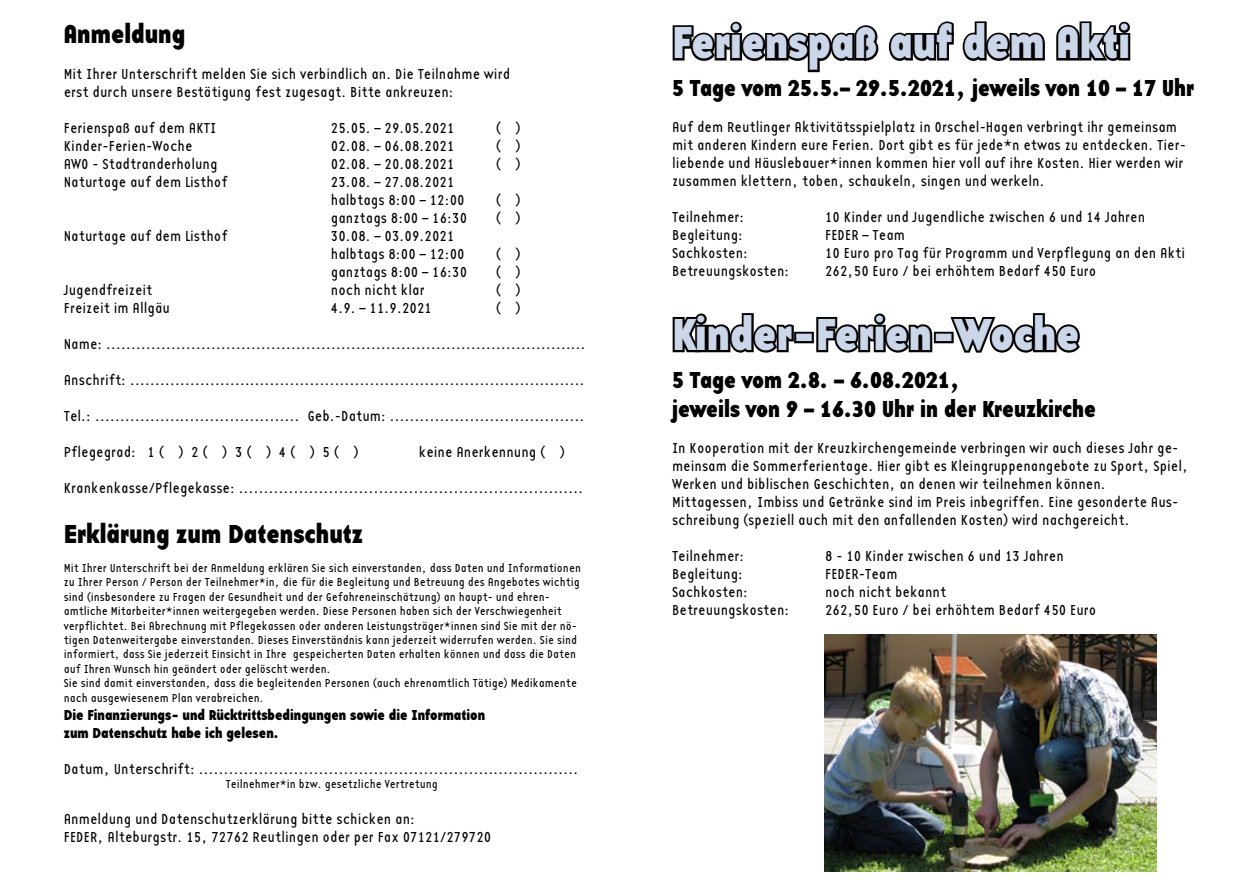
<style>
.page{position:relative;width:1259px;height:893px;background:#fff}
.page>*{position:absolute;margin:0;border:0;box-sizing:border-box;transform-origin:0 0}
.t1{font:46.5px "Base Twelve Sans B";color:#cbd7e9}
.t2{font:27px "Base Twelve Sans B";color:#000}
.t3{font:24px/28.8px "Base Twelve Sans B";color:#000}
.t4{font:15px/18px "Base Twelve Sans";color:#000}
.t5{font:15px/18px "Base Twelve Sans B";color:#000}
.t6{font:12px/14.4px "Base Twelve Sans";color:#000}
</style>
<div class="page">
<svg style="left:672px;top:21px;width:207px;height:52px"></svg>
<svg style="left:888px;top:21px;width:157px;height:40px"></svg>
<svg style="left:1056px;top:21px;width:75px;height:40px"></svg>
<svg style="left:672px;top:313px;width:124px;height:40px"></svg>
<div style="left:794px;top:332px;width:20px;height:11px;border:4px solid #000"></div>
<svg style="left:816px;top:313px;width:118px;height:40px"></svg>
<div style="left:934px;top:332px;width:19px;height:11px;border:4px solid #000"></div>
<svg style="left:947px;top:313px;width:133px;height:40px"></svg>
<img style="left:824px;top:634px;width:332px;height:238px">
<h2 class="t2" style="left:64px;top:15px;width:123px">Anmeldung</h2>
<p class="t4" style="left:64px;top:64px;width:448px">Mit Ihrer Unterschrift melden Sie sich verbindlich an. Die Teilnahme wird erst durch unsere Bestätigung fest zugesagt. Bitte ankreuzen:</p>
<p class="t4" style="left:64px;top:118px;width:154px">Ferienspaß auf dem AKTI</p>
<p class="t4" style="left:331px;top:118px;width:125px">25.05. – 29.05.2021</p>
<p class="t4" style="left:496px;top:118px;width:26px">( )</p>
<p class="t4" style="left:64px;top:136px;width:130px">Kinder-Ferien-Woche</p>
<p class="t4" style="left:331px;top:136px;width:125px">02.08. – 06.08.2021</p>
<p class="t4" style="left:496px;top:136px;width:26px">( )</p>
<p class="t4" style="left:64px;top:154px;width:155px">AWO - Stadtranderholung</p>
<p class="t4" style="left:331px;top:154px;width:125px">02.08. – 20.08.2021</p>
<p class="t4" style="left:496px;top:154px;width:26px">( )</p>
<p class="t4" style="left:64px;top:172px;width:165px">Naturtage auf dem Listhof</p>
<p class="t4" style="left:331px;top:172px;width:135px">23.08. – 27.08.2021 halbtags 8:00 – 12:00</p>
<p class="t4" style="left:496px;top:190px;width:26px">( )</p>
<p class="t4" style="left:331px;top:208px;width:138px">ganztags 8:00 – 16:30</p>
<p class="t4" style="left:496px;top:208px;width:26px">( )</p>
<p class="t4" style="left:64px;top:226px;width:165px">Naturtage auf dem Listhof</p>
<p class="t4" style="left:331px;top:226px;width:135px">30.08. – 03.09.2021 halbtags 8:00 – 12:00</p>
<p class="t4" style="left:496px;top:244px;width:26px">( )</p>
<p class="t4" style="left:331px;top:262px;width:138px">ganztags 8:00 – 16:30</p>
<p class="t4" style="left:496px;top:262px;width:26px">( )</p>
<p class="t4" style="left:64px;top:280px;width:90px">Jugendfreizeit</p>
<p class="t4" style="left:331px;top:280px;width:95px">noch nicht klar</p>
<p class="t4" style="left:496px;top:280px;width:26px">( )</p>
<p class="t4" style="left:64px;top:298px;width:108px">Freizeit im Allgäu</p>
<p class="t4" style="left:331px;top:298px;width:103px">4.9. – 11.9.2021</p>
<p class="t4" style="left:496px;top:298px;width:26px">( )</p>
<p class="t4" style="left:64px;top:334px;width:524px">Name: ................................................................................................</p>
<p class="t4" style="left:64px;top:370px;width:522px">Anschrift: ...........................................................................................</p>
<p class="t4" style="left:64px;top:406px;width:522px">Tel.: ......................................... Geb.-Datum: .......................................</p>
<p class="t4" style="left:64px;top:442px;width:296px">Pflegegrad: 1 ( ) 2 ( ) 3 ( ) 4 ( ) 5 ( )</p>
<p class="t4" style="left:419px;top:442px;width:148px">keine Anerkennung ( )</p>
<p class="t4" style="left:64px;top:478px;width:521px">Krankenkasse/Pflegekasse: .....................................................................</p>
<h2 class="t2" style="left:64px;top:515px;width:301px">Erklärung zum Datenschutz</h2>
<p class="t6" style="left:64px;top:561px;width:519px">Mit Ihrer Unterschrift bei der Anmeldung erklären Sie sich einverstanden, dass Daten und Informationen zu Ihrer Person / Person der Teilnehmer*in, die für die Begleitung und Betreuung des Angebotes wichtig sind (insbesondere zu Fragen der Gesundheit und der Gefahreneinschätzung) an haupt- und ehren&shy;amtliche Mitarbeiter*innen weitergegeben werden. Diese Personen haben sich der Verschwiegenheit verpflichtet. Bei Abrechnung mit Pflegekassen oder anderen Leistungsträger*innen sind Sie mit der nö&shy;tigen Datenweitergabe einverstanden. Dieses Einverständnis kann jederzeit widerrufen werden. Sie sind informiert, dass Sie jederzeit Einsicht in Ihre gespeicherten Daten erhalten können und dass die Daten auf Ihren Wunsch hin geändert oder gelöscht werden.<br>Sie sind damit einverstanden, dass die begleitenden Personen (auch ehrenamtlich Tätige) Medikamente nach ausgewiesenem Plan verabreichen.</p>
<p class="t5" style="left:64px;top:705px;width:423px">Die Finanzierungs- und Rücktrittsbedingungen sowie die Information zum Datenschutz habe ich gelesen.</p>
<p class="t4" style="left:64px;top:759px;width:516px">Datum, Unterschrift: ............................................................................</p>
<p class="t6" style="left:226px;top:777px;width:214px">Teilnehmer*in bzw. gesetzliche Vertretung</p>
<p class="t4" style="left:64px;top:810px;width:429px">Anmeldung und Datenschutzerklärung bitte schicken an:<br>FEDER, Alteburgstr. 15, 72762 Reutlingen oder per Fax 07121/279720</p>
<h1 class="t1" style="left:672px;top:10px;width:459px">Ferienspaß auf dem Akti</h1>
<h3 class="t3" style="left:672px;top:73px;width:524px">5 Tage vom 25.5.– 29.5.2021, jeweils von 10 – 17 Uhr</h3>
<p class="t4" style="left:672px;top:118px;width:515px">Auf dem Reutlinger Aktivitätsspielplatz in Orschel-Hagen verbringt ihr gemeinsam mit anderen Kindern eure Ferien. Dort gibt es für jede*n etwas zu entdecken. Tier&shy;liebende und Häuslebauer*innen kommen hier voll auf ihre Kosten. Hier werden wir zusammen klettern, toben, schaukeln, singen und werkeln.</p>
<p class="t4" style="left:672px;top:208px;width:74px">Teilnehmer:</p>
<p class="t4" style="left:825px;top:208px;width:321px">10 Kinder und Jugendliche zwischen 6 und 14 Jahren</p>
<p class="t4" style="left:672px;top:226px;width:73px">Begleitung:</p>
<p class="t4" style="left:825px;top:226px;width:82px">FEDER – Team</p>
<p class="t4" style="left:672px;top:244px;width:78px">Sachkosten:</p>
<p class="t4" style="left:825px;top:244px;width:361px">10 Euro pro Tag für Programm und Verpflegung an den Akti</p>
<p class="t4" style="left:672px;top:262px;width:119px">Betreuungskosten:</p>
<p class="t4" style="left:825px;top:262px;width:273px">262,50 Euro / bei erhöhtem Bedarf 450 Euro</p>
<h1 class="t1" style="left:672px;top:302px;width:409px">Kinder-Ferien-Woche</h1>
<h3 class="t3" style="left:672px;top:364px;width:426px">5 Tage vom 2.8. – 6.08.2021,<br>jeweils von 9 – 16.30 Uhr in der Kreuzkirche</h3>
<p class="t4" style="left:672px;top:438px;width:518px">In Kooperation mit der Kreuzkirchengemeinde verbringen wir auch dieses Jahr ge&shy;meinsam die Sommerferientage. Hier gibt es Kleingruppenangebote zu Sport, Spiel, Werken und biblischen Geschichten, an denen wir teilnehmen können.<br>Mittagessen, Imbiss und Getränke sind im Preis inbegriffen. Eine gesonderte Aus&shy;schreibung (speziell auch mit den anfallenden Kosten) wird nachgereicht.</p>
<p class="t4" style="left:672px;top:546px;width:74px">Teilnehmer:</p>
<p class="t4" style="left:825px;top:546px;width:240px">8 - 10 Kinder zwischen 6 und 13 Jahren</p>
<p class="t4" style="left:672px;top:564px;width:73px">Begleitung:</p>
<p class="t4" style="left:825px;top:564px;width:74px">FEDER-Team</p>
<p class="t4" style="left:672px;top:582px;width:78px">Sachkosten:</p>
<p class="t4" style="left:825px;top:582px;width:123px">noch nicht bekannt</p>
<p class="t4" style="left:672px;top:600px;width:119px">Betreuungskosten:</p>
<p class="t4" style="left:825px;top:600px;width:273px">262,50 Euro / bei erhöhtem Bedarf 450 Euro</p>
</div>
